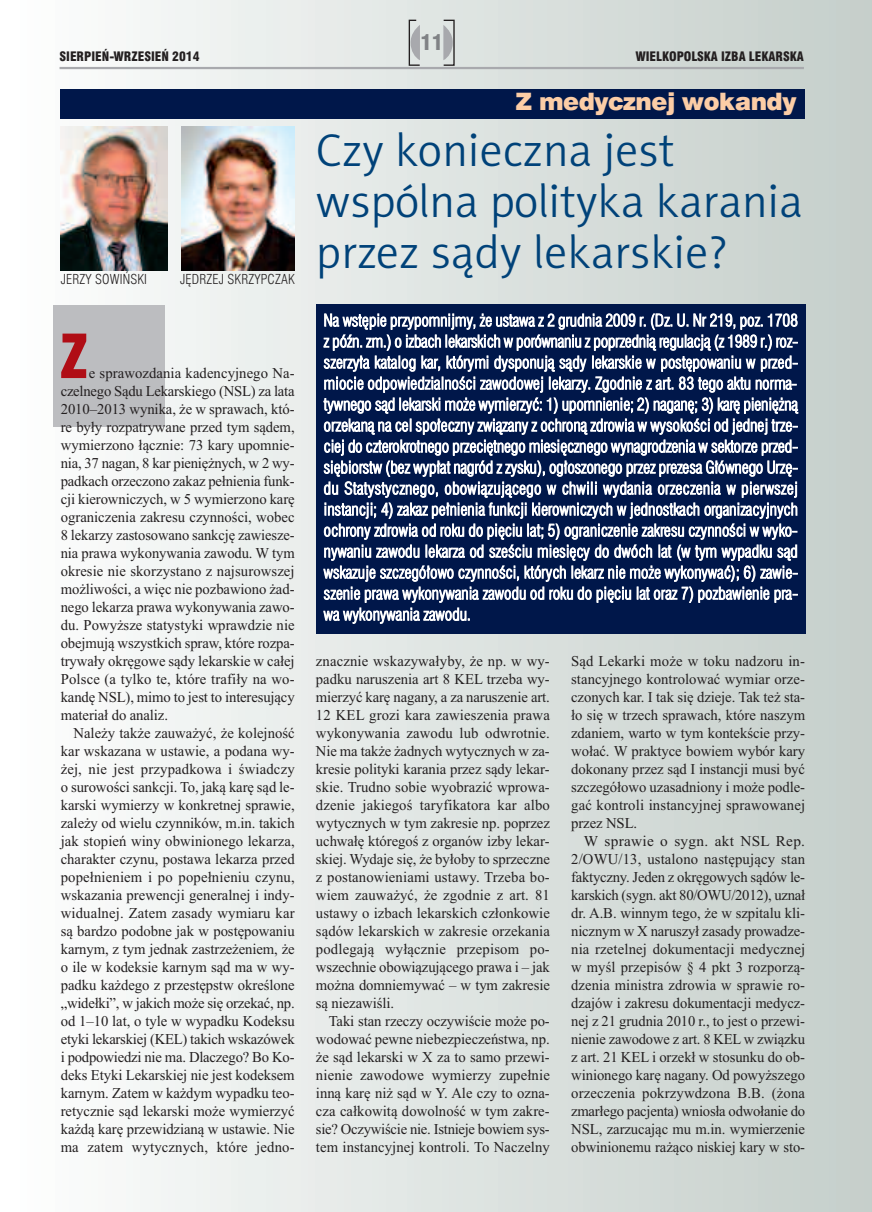
<style>
.page{position:relative;width:872px;height:1212px;background:#fff}
.page>*{position:absolute;margin:0;border:0;box-sizing:border-box;transform-origin:0 0}
.t1{font:900 condensed 66px "Myriad Pro";color:#b00d15}
.t2{font:46.5px/51px "Naomi Sans EFNTT Light";color:#004279}
.t3{font:24px "Swis 721 Blk EU";letter-spacing:-.02em;color:#fccda6}
.t4{font:21px "Swis 721 Blk Cn EU";color:#808285}
.t5{font:16.5px/21px "Swis 721 Lt Cn EU";color:#fff;text-align:justify}
.t6{font:15px/18px "Times New Roman";letter-spacing:-.005em;color:#231f20;text-align:justify}
.t7{font:13.5px "Swis 721 Lt Cn EU";letter-spacing:.015em;color:#231f20}
.t8{font:12.75px "Swis 721 Blk Cn EU";color:#231f20}
</style>
<div class="page">
<div style="left:0;top:0;width:872px;height:1212px;background:linear-gradient(to right,#fdfefe,#c4ceca)"></div>
<svg style="left:443px;top:25px;width:10px;height:35px"></svg>
<svg style="left:408px;top:19px;width:13px;height:48px"></svg>
<hr style="left:60px;top:67px;width:744px;height:2px;background:#a8a9ad">
<div style="left:54px;top:306px;width:111px;height:121px;background:#bcbdc0"></div>
<div style="left:61px;top:89px;width:744px;height:30px;background:#00174a"></div>
<img style="left:61px;top:127px;width:106px;height:144px">
<img style="left:181px;top:126px;width:114px;height:144px">
<div style="left:316px;top:304px;width:489px;height:330px;background:#00174a"></div>
<h3 class="t4" style="left:420px;top:30px;width:24px">11</h3>
<p class="t8" style="left:60px;top:48px;width:142px">SIERPIEŃ-WRZESIEŃ 2014</p>
<p class="t8" style="left:635px;top:48px;width:170px">WIELKOPOLSKA IZBA LEKARSKA</p>
<h3 class="t3" style="left:515px;top:86px;width:282px">Z medycznej wokandy</h3>
<p class="t7" style="left:61px;top:271px;width:88px">JERZY SOWIŃSKI</p>
<p class="t7" style="left:180px;top:271px;width:116px">JĘDRZEJ SKRZYPCZAK</p>
<h1 class="t1" style="left:61px;top:333px;width:28px">Z</h1>
<p class="t6" style="left:61px;top:364px;width:235px;text-indent:28px">e sprawozdania kadencyjnego Na&shy;czelnego Sądu Lekarskiego (NSL) za lata 2010–2013 wynika, że w sprawach, któ&shy;re były rozpatrywane przed tym sądem, wymierzono łącznie: 73 kary upomnie&shy;nia, 37 nagan, 8 kar pieniężnych, w 2 wy&shy;padkach orzeczono zakaz pełnienia funk&shy;cji kierowniczych, w 5 wymierzono karę ograniczenia zakresu czynności, wobec 8 lekarzy zastosowano sankcję zawiesze&shy;nia prawa wykonywania zawodu. W tym okresie nie skorzystano z najsurowszej możliwości, a więc nie pozbawiono żad&shy;nego lekarza prawa wykonywania zawo&shy;du. Powyższe statystyki wprawdzie nie obejmują wszystkich spraw, które rozpa&shy;trywały okręgowe sądy lekarskie w całej Polsce (a tylko te, które trafiły na wo&shy;kandę NSL), mimo to jest to interesujący materiał do analiz.</p>
<p class="t6" style="left:61px;top:724px;width:235px;text-indent:13px">Należy także zauważyć, że kolejność kar wskazana w ustawie, a podana wy&shy;żej, nie jest przypadkowa i świadczy o surowości sankcji. To, jaką karę sąd le&shy;karski wymierzy w konkretnej sprawie, zależy od wielu czynników, m.in. takich jak stopień winy obwinionego lekarza, charakter czynu, postawa lekarza przed popełnieniem i po popełnieniu czynu, wskazania prewencji generalnej i indy&shy;widualnej. Zatem zasady wymiaru kar są bardzo podobne jak w postępowaniu karnym, z tym jednak zastrzeżeniem, że o ile w kodeksie karnym sąd ma w wy&shy;padku każdego z przestępstw określone „widełki”, w jakich może się orzekać, np. od 1–10 lat, o tyle w wypadku Kodeksu etyki lekarskiej (KEL) takich wskazówek i podpowiedzi nie ma. Dlaczego? Bo Ko&shy;deks Etyki Lekarskiej nie jest kodeksem karnym. Zatem w każdym wypadku teo&shy;retycznie sąd lekarski może wymierzyć każdą karę przewidzianą w ustawie. Nie ma zatem wytycznych, które jedno-</p>
<h2 class="t2" style="left:316px;top:125px;width:488px">Czy konieczna jest wspólna polityka karania przez sądy lekarskie?</h2>
<p class="t5" style="left:323px;top:310px;width:476px">Na wstępie przypomnijmy, że ustawa z 2 grudnia 2009 r. (Dz. U. Nr 219, poz. 1708 z późn. zm.) o izbach lekarskich w porównaniu z poprzednią regulacją (z 1989 r.) roz&shy;szerzyła katalog kar, którymi dysponują sądy lekarskie w postępowaniu w przed&shy;miocie odpowiedzialności zawodowej lekarzy. Zgodnie z art. 83 tego aktu norma&shy;tywnego sąd lekarski może wymierzyć: 1) upomnienie; 2) naganę; 3) karę pieniężną orzekaną na cel społeczny związany z ochroną zdrowia w wysokości od jednej trze&shy;ciej do czterokrotnego przeciętnego miesięcznego wynagrodzenia w sektorze przed&shy;siębiorstw (bez wypłat nagród z zysku), ogłoszonego przez prezesa Głównego Urzę&shy;du Statystycznego, obowiązującego w chwili wydania orzeczenia w pierwszej instancji; 4) zakaz pełnienia funkcji kierowniczych w jednostkach organizacyjnych ochrony zdrowia od roku do pięciu lat; 5) ograniczenie zakresu czynności w wyko&shy;nywaniu zawodu lekarza od sześciu miesięcy do dwóch lat (w tym wypadku sąd wskazuje szczegółowo czynności, których lekarz nie może wykonywać); 6) zawie&shy;szenie prawa wykonywania zawodu od roku do pięciu lat oraz 7) pozbawienie pra&shy;wa wykonywania zawodu.</p>
<p class="t6" style="left:316px;top:652px;width:235px">znacznie wskazywałyby, że np. w wy&shy;padku naruszenia art 8 KEL trzeba wy&shy;mierzyć karę nagany, a za naruszenie art.<br>12 KEL grozi kara zawieszenia prawa wykonywania zawodu lub odwrotnie.<br>Nie ma także żadnych wytycznych w za&shy;kresie polityki karania przez sądy lekar&shy;skie. Trudno sobie wyobrazić wprowa&shy;dzenie jakiegoś taryfikatora kar albo wytycznych w tym zakresie np. poprzez uchwałę któregoś z organów izby lekar&shy;skiej. Wydaje się, że byłoby to sprzeczne z postanowieniami ustawy. Trzeba bo&shy;wiem zauważyć, że zgodnie z art. 81 ustawy o izbach lekarskich członkowie sądów lekarskich w zakresie orzekania podlegają wyłącznie przepisom po&shy;wszechnie obowiązującego prawa i – jak można domniemywać – w tym zakresie są niezawiśli.</p>
<p class="t6" style="left:316px;top:1012px;width:235px;text-indent:13px">Taki stan rzeczy oczywiście może po&shy;wodować pewne niebezpieczeństwa, np. że sąd lekarski w X za to samo przewi&shy;nienie zawodowe wymierzy zupełnie inną karę niż sąd w Y. Ale czy to ozna&shy;cza całkowitą dowolność w tym zakre&shy;sie? Oczywiście nie. Istnieje bowiem sys&shy;tem instancyjnej kontroli. To Naczelny</p>
<p class="t6" style="left:571px;top:652px;width:235px">Sąd Lekarki może w toku nadzoru in&shy;stancyjnego kontrolować wymiar orze&shy;czonych kar. I tak się dzieje. Tak też sta&shy;ło się w trzech sprawach, które naszym zdaniem, warto w tym kontekście przy&shy;wołać. W praktyce bowiem wybór kary dokonany przez sąd I instancji musi być szczegółowo uzasadniony i może podle&shy;gać kontroli instancyjnej sprawowanej przez NSL.</p>
<p class="t6" style="left:571px;top:832px;width:235px;text-indent:13px">W sprawie o sygn. akt NSL Rep.<br>2/OWU/13, ustalono następujący stan faktyczny. Jeden z okręgowych sądów le&shy;karskich (sygn. akt 80/OWU/2012), uznał dr. A.B. winnym tego, że w szpitalu kli&shy;nicznym w X naruszył zasady prowadze&shy;nia rzetelnej dokumentacji medycznej w myśl przepisów § 4 pkt 3 rozporzą&shy;dzenia ministra zdrowia w sprawie ro&shy;dzajów i zakresu dokumentacji medycz&shy;nej z 21 grudnia 2010 r., to jest o przewi&shy;nienie zawodowe z art. 8 KEL w związku z art. 21 KEL i orzekł w stosunku do ob&shy;winionego karę nagany. Od powyższego orzeczenia pokrzywdzona B.B. (żona zmarłego pacjenta) wniosła odwołanie do NSL, zarzucając mu m.in. wymierzenie obwinionemu rażąco niskiej kary w sto-</p>
</div>
